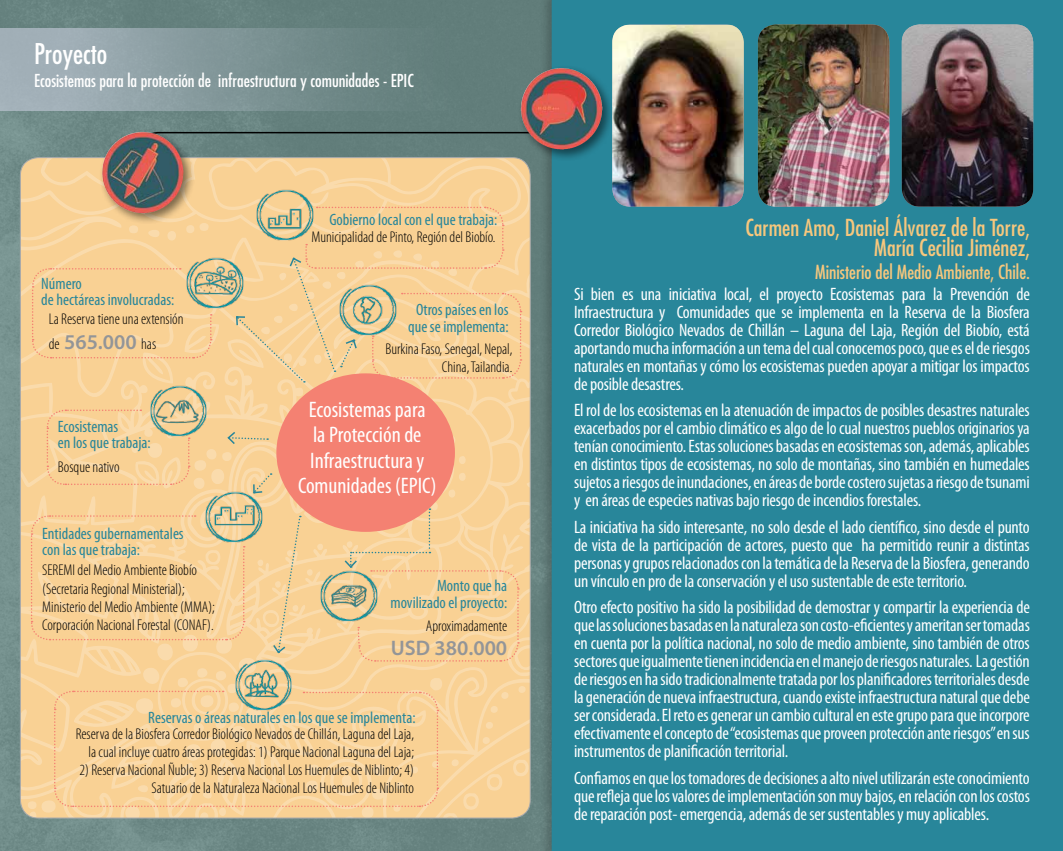
<style>
.page{position:relative;width:1063px;height:851px;background:#fff}
.page>*{position:absolute;margin:0;border:0;box-sizing:border-box;transform-origin:0 0}
.t1{font:condensed 27.75px "Futura Std";color:#fff}
.t2{font:condensed 22.8px/20.1px "Futura Std";color:#f7c77d;text-align:right}
.t3{font:condensed 22.5px/25.5px "Myriad Pro";color:#fff;text-align:center}
.t4{font:600 21px "Myriad Pro";color:#939598}
.t5{font:condensed 18.9px "Futura Std";color:#f7c77d}
.t6{font:condensed 18px/18px "Myriad Pro";letter-spacing:-.01em;color:#fff;text-align:justify}
.t7{font:condensed 17.4px "Futura Std";color:#fff}
.t8{font:condensed 16.5px/16.5px "Myriad Pro";color:#28869a}
.t9{font:300 condensed 15.6px/18px "Myriad Pro";color:#000;text-align:right}
.s1{font-weight:300;font-stretch:condensed;font-size:15.6px;color:#000}
</style>
<div class="page">
<img style="left:0;top:0;width:539px;height:850px">
<div style="left:0;top:28px;width:472px;height:83px;background:linear-gradient(to right,#a8b5be,#5b7874)"></div>
<div style="left:552px;top:0;width:511px;height:850px;background:#28869a"></div>
<svg style="left:196px;top:131px;width:361px;height:131px;background:#5d7a78"></svg>
<div style="left:517px;top:65px;width:98px;height:97px;background:#000;opacity:.5"></div>
<img style="left:521px;top:68px;width:39px;height:81px">
<svg style="left:20px;top:158px;width:510px;height:67px;background:#f7d197"></svg>
<svg style="left:22px;top:225px;width:508px;height:592px;background:#f8d299"></svg>
<div style="left:276px;top:373px;width:179px;height:158px;background:#f48172;border-radius:50%"></div>
<div style="left:99px;top:128px;width:97px;height:98px;background:#000;opacity:.5"></div>
<img style="left:102px;top:132px;width:39px;height:74px">
<img style="left:612px;top:25px;width:132px;height:181px">
<img style="left:758px;top:24px;width:131px;height:182px">
<img style="left:902px;top:24px;width:131px;height:182px">
<img style="left:140px;top:383px;width:77px;height:26px">
<img style="left:246px;top:176px;width:77px;height:30px">
<svg style="left:20px;top:409px;width:509px;height:409px;background:#f5ca95"></svg>
<svg style="left:20px;top:206px;width:502px;height:177px;background:#f3ce96"></svg>
<h1 class="t1" style="left:34px;top:37px;width:75px">Proyecto</h1>
<p class="t7" style="left:34px;top:70px;width:381px">Ecosistemas para la protección de infraestructura y comunidades - EPIC</p>
<p class="t8" style="left:41px;top:275px;width:135px">Número<br>de hectáreas involucradas:</p>
<p class="t9" style="left:49px;top:310px;width:136px">La Reserva tiene una extensión</p>
<p class="t4" style="left:49px;top:328px;width:109px"><span class="s1">de</span> 565.000 <span class="s1">has</span></p>
<p class="t8" style="left:58px;top:417px;width:94px">Ecosistemas<br>en los que trabaja:</p>
<p class="t9" style="left:58px;top:458px;width:63px">Bosque nativo</p>
<p class="t8" style="left:42px;top:525px;width:143px">Entidades gubernamentales con las que trabaja:</p>
<p class="t9" style="left:42px;top:561px;width:174px;text-align:left">SEREMI del Medio Ambiente Biobío (Secretaria Regional Ministerial); Ministerio del Medio Ambiente (MMA); Corporación Nacional Forestal (CONAF).</p>
<p class="t8" style="left:329px;top:211px;width:170px">Gobierno local con el que trabaja:</p>
<p class="t9" style="left:311px;top:228px;width:185px">Municipalidad de Pinto, Región del Biobío.</p>
<p class="t8" style="left:408px;top:301px;width:102px;text-align:center">Otros países en los que se implementa:</p>
<p class="t9" style="left:386px;top:339px;width:128px">Burkina Faso, Senegal, Nepal,<br>China, Tailandia.</p>
<p class="t3" style="left:298px;top:396px;width:140px">Ecosistemas para<br>la Protección de<br>Infraestructura y<br>Comunidades (EPIC)</p>
<p class="t8" style="left:391px;top:577px;width:118px;text-align:right">Monto que ha movilizado el proyecto:</p>
<p class="t9" style="left:426px;top:616px;width:83px">Aproximadamente</p>
<p class="t4" style="left:391px;top:634px;width:118px">USD 380.000</p>
<p class="t8" style="left:148px;top:709px;width:269px">Reservas o áreas naturales en los que se implementa:</p>
<p class="t9" style="left:76px;top:725px;width:340px">Reserva de la Biosfera Corredor Biológico Nevados de Chillán, Laguna del Laja, la cual incluye cuatro áreas protegidas: 1) Parque Nacional Laguna del Laja;</p>
<p class="t9" style="left:79px;top:761px;width:336px">2) Reserva Nacional Ñuble; 3) Reserva Nacional Los Huemules de Niblinto; 4)<br>Satuario de la Naturaleza Nacional Los Huemules de Niblinto</p>
<p class="t2" style="left:745px;top:217px;width:286px">Carmen Amo, Daniel Álvarez de la Torre,<br>María Cecilia Jiménez,</p>
<p class="t5" style="left:815px;top:260px;width:216px">Ministerio del Medio Ambiente, Chile.</p>
<p class="t6" style="left:574px;top:284px;width:457px">Si bien es una iniciativa local, el proyecto Ecosistemas para la Prevención de Infraestructura y Comunidades que se implementa en la Reserva de la Biosfera Corredor Biológico Nevados de Chillán – Laguna del Laja, Región del Biobío, está aportando mucha información a un tema del cual conocemos poco, que es el de riesgos naturales en montañas y cómo los ecosistemas pueden apoyar a mitigar los impactos de posible desastres.</p>
<p class="t6" style="left:574px;top:401px;width:457px">El rol de los ecosistemas en la atenuación de impactos de posibles desastres naturales exacerbados por el cambio climático es algo de lo cual nuestros pueblos originarios ya tenían conocimiento. Estas soluciones basadas en ecosistemas son, además, aplicables en distintos tipos de ecosistemas, no solo de montañas, sino también en humedales sujetos a riesgos de inundaciones, en áreas de borde costero sujetas a riesgo de tsunami y en áreas de especies nativas bajo riesgo de incendios forestales.</p>
<p class="t6" style="left:574px;top:517px;width:457px">La iniciativa ha sido interesante, no solo desde el lado científico, sino desde el punto de vista de la participación de actores, puesto que ha permitido reunir a distintas personas y grupos relacionados con la temática de la Reserva de la Biosfera, generando un vínculo en pro de la conservación y el uso sustentable de este territorio.</p>
<p class="t6" style="left:574px;top:598px;width:457px">Otro efecto positivo ha sido la posibilidad de demostrar y compartir la experiencia de que las soluciones basadas en la naturaleza son costo-eficientes y ameritan ser tomadas en cuenta por la política nacional, no solo de medio ambiente, sino también de otros sectores que igualmente tienen incidencia en el manejo de riesgos naturales. La gestión de riesgos en ha sido tradicionalmente tratada por los planificadores territoriales desde la generación de nueva infraestructura, cuando existe infraestructura natural que debe ser considerada. El reto es generar un cambio cultural en este grupo para que incorpore efectivamente el concepto de “ecosistemas que proveen protección ante riesgos” en sus instrumentos de planificación territorial.</p>
<p class="t6" style="left:574px;top:768px;width:457px">Confiamos en que los tomadores de decisiones a alto nivel utilizarán este conocimiento que refleja que los valores de implementación son muy bajos, en relación con los costos de reparación post- emergencia, además de ser sustentables y muy aplicables.</p>
</div>
